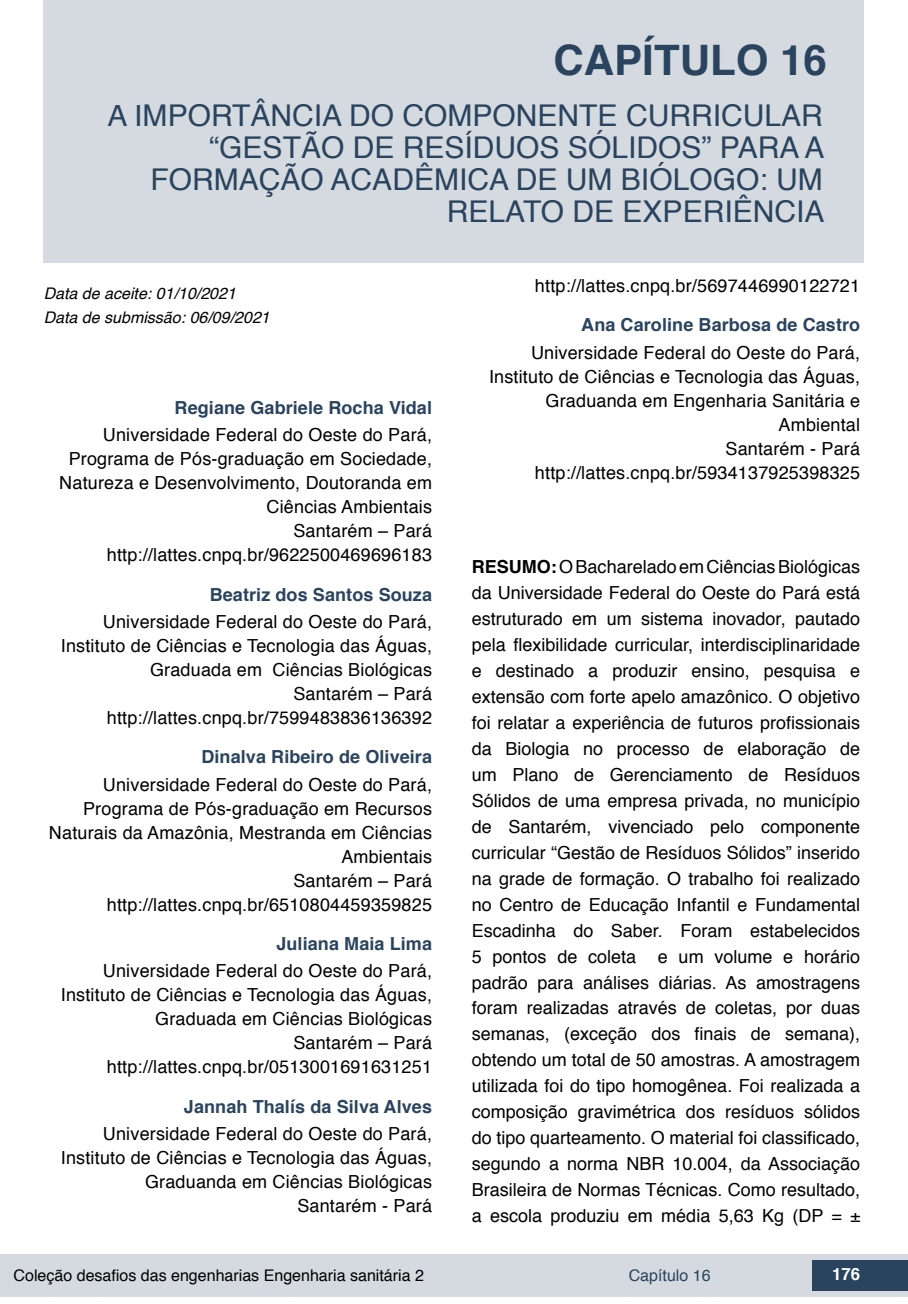
<style>
.page{position:relative;width:908px;height:1304px;background:#fff}
.page>*{position:absolute;margin:0;border:0;box-sizing:border-box;transform-origin:0 0}
.capítulos{font:700 42px "Helvetica";color:#2a435e}
.nome_artigos{font:30px/32px "Helvetica";color:#2a435e;text-align:right}
.Resumos_e_PC_TXT{font:18px/26px "Helvetica";color:#000;text-align:justify}
.info_autores{font:18px/24px "Helvetica";letter-spacing:.01em;color:#000;text-align:right}
.nome_autores{font:700 18px "Helvetica";letter-spacing:.005em;color:#2a435e}
.t1{font:700 16.8px "Helvetica";color:#fff}
.t2{font:16px "Helvetica";color:#000}
.data{font:italic 16px "Helvetica";color:#000}
.t3{font:16px "Helvetica";color:#2a435e}
.s1{font-weight:700}
</style>
<div class="page">
<div style="left:0;top:1254px;width:906px;height:43px;background:#d4dadf"></div>
<div style="left:812px;top:1261px;width:95px;height:30px;background:#2a435e"></div>
<div style="left:44px;top:0;width:819px;height:263px;background:#d4dadf"></div>
<p class="capítulos" style="left:553px;top:26px;width:275px">CAPÍTULO 16</p>
<p class="nome_artigos" style="left:107px;top:101px;width:718px">A IMPORTÂNCIA DO COMPONENTE CURRICULAR “GESTÃO DE RESÍDUOS SÓLIDOS” PARA A FORMAÇÃO ACADÊMICA DE UM BIÓLOGO: UM RELATO DE EXPERIÊNCIA</p>
<p class="data" style="left:44px;top:280px;width:194px">Data de aceite: 01/10/2021</p>
<p class="data" style="left:44px;top:304px;width:227px">Data de submissão: 06/09/2021</p>
<p class="nome_autores" style="left:174px;top:393px;width:259px">Regiane Gabriele Rocha Vidal</p>
<p class="info_autores" style="left:59px;top:424px;width:374px">Universidade Federal do Oeste do Pará, Programa de Pós-graduação em Sociedade, Natureza e Desenvolvimento, Doutoranda em Ciências Ambientais</p>
<p class="info_autores" style="left:293px;top:519px;width:140px">Santarém – Pará</p>
<p class="info_autores" style="left:107px;top:543px;width:326px">http://lattes.cnpq.br/9622500469696183</p>
<p class="nome_autores" style="left:210px;top:580px;width:224px">Beatriz dos Santos Souza</p>
<p class="info_autores" style="left:61px;top:610px;width:372px">Universidade Federal do Oeste do Pará,<br>Instituto de Ciências e Tecnologia das Águas,<br>Graduada em Ciências Biológicas</p>
<p class="info_autores" style="left:293px;top:682px;width:140px">Santarém – Pará</p>
<p class="info_autores" style="left:107px;top:706px;width:326px">http://lattes.cnpq.br/7599483836136392</p>
<p class="nome_autores" style="left:201px;top:742px;width:232px">Dinalva Ribeiro de Oliveira</p>
<p class="info_autores" style="left:49px;top:773px;width:384px">Universidade Federal do Oeste do Pará, Programa de Pós-graduação em Recursos Naturais da Amazônia, Mestranda em Ciências Ambientais</p>
<p class="info_autores" style="left:293px;top:869px;width:140px">Santarém – Pará</p>
<p class="info_autores" style="left:107px;top:893px;width:326px">http://lattes.cnpq.br/6510804459359825</p>
<p class="nome_autores" style="left:276px;top:929px;width:157px">Juliana Maia Lima</p>
<p class="info_autores" style="left:61px;top:959px;width:372px">Universidade Federal do Oeste do Pará,<br>Instituto de Ciências e Tecnologia das Águas,<br>Graduada em Ciências Biológicas</p>
<p class="info_autores" style="left:293px;top:1031px;width:140px">Santarém – Pará</p>
<p class="info_autores" style="left:107px;top:1055px;width:326px">http://lattes.cnpq.br/0513001691631251</p>
<p class="nome_autores" style="left:184px;top:1092px;width:249px">Jannah Thalís da Silva Alves</p>
<p class="info_autores" style="left:61px;top:1122px;width:372px">Universidade Federal do Oeste do Pará,<br>Instituto de Ciências e Tecnologia das Águas,<br>Graduanda em Ciências Biológicas</p>
<p class="info_autores" style="left:297px;top:1194px;width:136px">Santarém - Pará</p>
<p class="info_autores" style="left:534px;top:274px;width:326px">http://lattes.cnpq.br/5697446990122721</p>
<p class="nome_autores" style="left:581px;top:310px;width:280px">Ana Caroline Barbosa de Castro</p>
<p class="info_autores" style="left:489px;top:341px;width:372px">Universidade Federal do Oeste do Pará, Instituto de Ciências e Tecnologia das Águas, Graduanda em Engenharia Sanitária e Ambiental</p>
<p class="info_autores" style="left:725px;top:437px;width:136px">Santarém - Pará</p>
<p class="info_autores" style="left:534px;top:461px;width:326px">http://lattes.cnpq.br/5934137925398325</p>
<p class="Resumos_e_PC_TXT" style="left:471px;top:554px;width:390px"><span class="s1">RESUMO:</span> O Bacharelado em Ciências Biológicas da Universidade Federal do Oeste do Pará está estruturado em um sistema inovador, pautado pela flexibilidade curricular, interdisciplinaridade e destinado a produzir ensino, pesquisa e extensão com forte apelo amazônico. O objetivo foi relatar a experiência de futuros profissionais da Biologia no processo de elaboração de um Plano de Gerenciamento de Resíduos Sólidos de uma empresa privada, no município de Santarém, vivenciado pelo componente curricular “Gestão de Resíduos Sólidos” inserido na grade de formação. O trabalho foi realizado no Centro de Educação Infantil e Fundamental Escadinha do Saber. Foram estabelecidos 5 pontos de coleta e um volume e horário padrão para análises diárias. As amostragens foram realizadas através de coletas, por duas semanas, (exceção dos finais de semana), obtendo um total de 50 amostras. A amostragem utilizada foi do tipo homogênea. Foi realizada a composição gravimétrica dos resíduos sólidos do tipo quarteamento. O material foi classificado, segundo a norma NBR 10.004, da Associação Brasileira de Normas Técnicas. Como resultado, a escola produziu em média 5,63 Kg (DP = ±</p>
<p class="t2" style="left:14px;top:1263px;width:411px">Coleção desafios das engenharias Engenharia sanitária 2</p>
<p class="t3" style="left:628px;top:1263px;width:83px">Capítulo 16</p>
<p class="t1" style="left:831px;top:1261px;width:30px">176</p>
</div>
